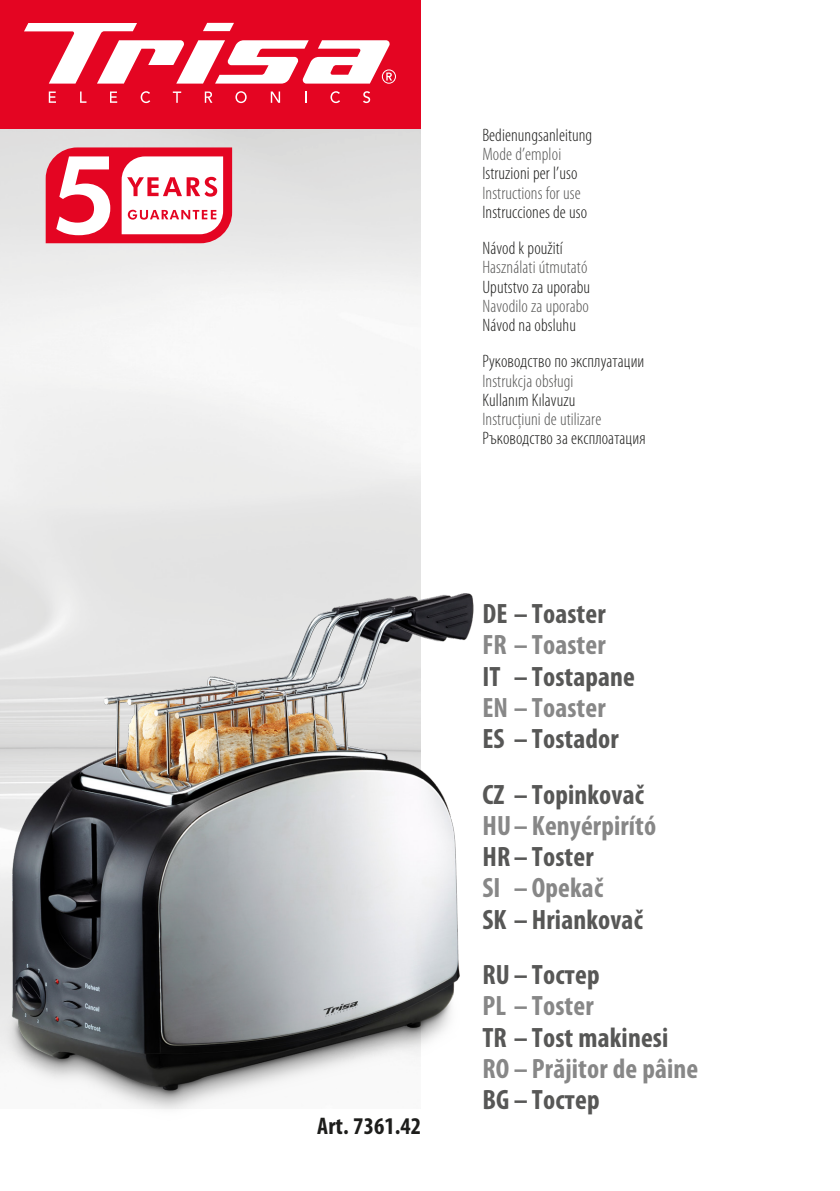
<style>
.page{position:relative;width:840px;height:1191px;background:#fff}
.page>*{position:absolute;margin:0;border:0;box-sizing:border-box;transform-origin:0 0}
.t1{font:700 condensed 28px "Myriad Pro";letter-spacing:.005em;color:#575756}
.t2{font:700 condensed 28px "Myriad Pro";letter-spacing:.005em;color:#878787}
.t3{font:700 condensed 24px "Myriad Pro";letter-spacing:.005em;color:#1d1d1b}
.t4{font:300 condensed 18px/36.2px "Myriad Pro";letter-spacing:.005em;color:#1d1d1b}
.t5{font:300 condensed 18px/19.2px "Myriad Pro";letter-spacing:.005em;color:#575756}
.s1{color:#575756}
.s2{color:#1d1d1b}
</style>
<div class="page">
<img style="left:0;top:128px;width:420px;height:441px">
<div style="left:0;top:0;width:420px;height:128px;background:#e40522"></div>
<svg style="left:49px;top:91px;width:7px;height:12px"></svg>
<svg style="left:80px;top:91px;width:6px;height:12px"></svg>
<svg style="left:110px;top:91px;width:7px;height:12px"></svg>
<svg style="left:140px;top:91px;width:10px;height:12px"></svg>
<svg style="left:173px;top:91px;width:8px;height:12px"></svg>
<svg style="left:205px;top:91px;width:7px;height:12px"></svg>
<svg style="left:235px;top:91px;width:11px;height:12px"></svg>
<svg style="left:270px;top:91px;width:10px;height:12px"></svg>
<svg style="left:305px;top:91px;width:1px;height:12px"></svg>
<svg style="left:330px;top:91px;width:10px;height:12px"></svg>
<svg style="left:363px;top:91px;width:7px;height:12px"></svg>
<svg style="left:24px;top:23px;width:372px;height:61px"></svg>
<svg style="left:46px;top:147px;width:186px;height:96px"></svg>
<img style="left:0;top:569px;width:474px;height:540px">
<p class="t4" style="left:482px;top:116px;width:111px;line-height:38.4px">Bedienungsanleitung<br>Istruzioni per l’uso</p>
<p class="t5" style="left:482px;top:183px;width:100px">Instructions for use</p>
<p class="t5" style="left:482px;top:145px;width:80px">Mode d’emploi</p>
<p class="t4" style="left:482px;top:194px;width:106px">Instrucciones de uso<br>Návod k použití</p>
<p class="t4" style="left:482px;top:277px;width:109px;line-height:19.2px">Uputstvo za uporabu<br><span class="s1">Navodilo za uporabo</span></p>
<p class="t5" style="left:482px;top:258px;width:106px">Használati útmutató</p>
<p class="t4" style="left:482px;top:307px;width:163px">Návod na obsluhu<br>Руководство по эксплуатации</p>
<p class="t5" style="left:482px;top:391px;width:120px"><span class="s2">Kullanım Kılavuzu<br></span>Instrucţiuni de utilizare</p>
<p class="t5" style="left:482px;top:371px;width:92px">Instrukcja obsługi</p>
<p class="t4" style="left:482px;top:421px;width:165px">Ръководство за експлоатация</p>
<p class="t3" style="left:317px;top:1112px;width:105px">Art. 7361.42</p>
<p class="t1" style="left:482px;top:598px;width:125px">DE – Toaster</p>
<p class="t2" style="left:482px;top:629px;width:125px">FR – Toaster</p>
<p class="t1" style="left:482px;top:661px;width:154px">IT – Tostapane</p>
<p class="t1" style="left:482px;top:723px;width:138px">ES – Tostador</p>
<p class="t2" style="left:482px;top:692px;width:125px">EN – Toaster</p>
<p class="t1" style="left:482px;top:778px;width:163px">CZ – Topinkovač</p>
<p class="t1" style="left:482px;top:841px;width:113px">HR– Toster</p>
<p class="t2" style="left:482px;top:810px;width:175px">HU– Kenyérpirító</p>
<p class="t2" style="left:482px;top:872px;width:122px">SI – Opekač</p>
<p class="t1" style="left:482px;top:904px;width:162px">SK – Hriankovač</p>
<p class="t1" style="left:482px;top:959px;width:119px">RU – Тостер</p>
<p class="t1" style="left:482px;top:1021px;width:187px">TR – Tost makinesi</p>
<p class="t2" style="left:482px;top:990px;width:113px">PL – Toster</p>
<p class="t2" style="left:482px;top:1053px;width:217px">RO – Prăjitor de pâine</p>
<p class="t1" style="left:482px;top:1084px;width:119px">BG – Тостер</p>
</div>
